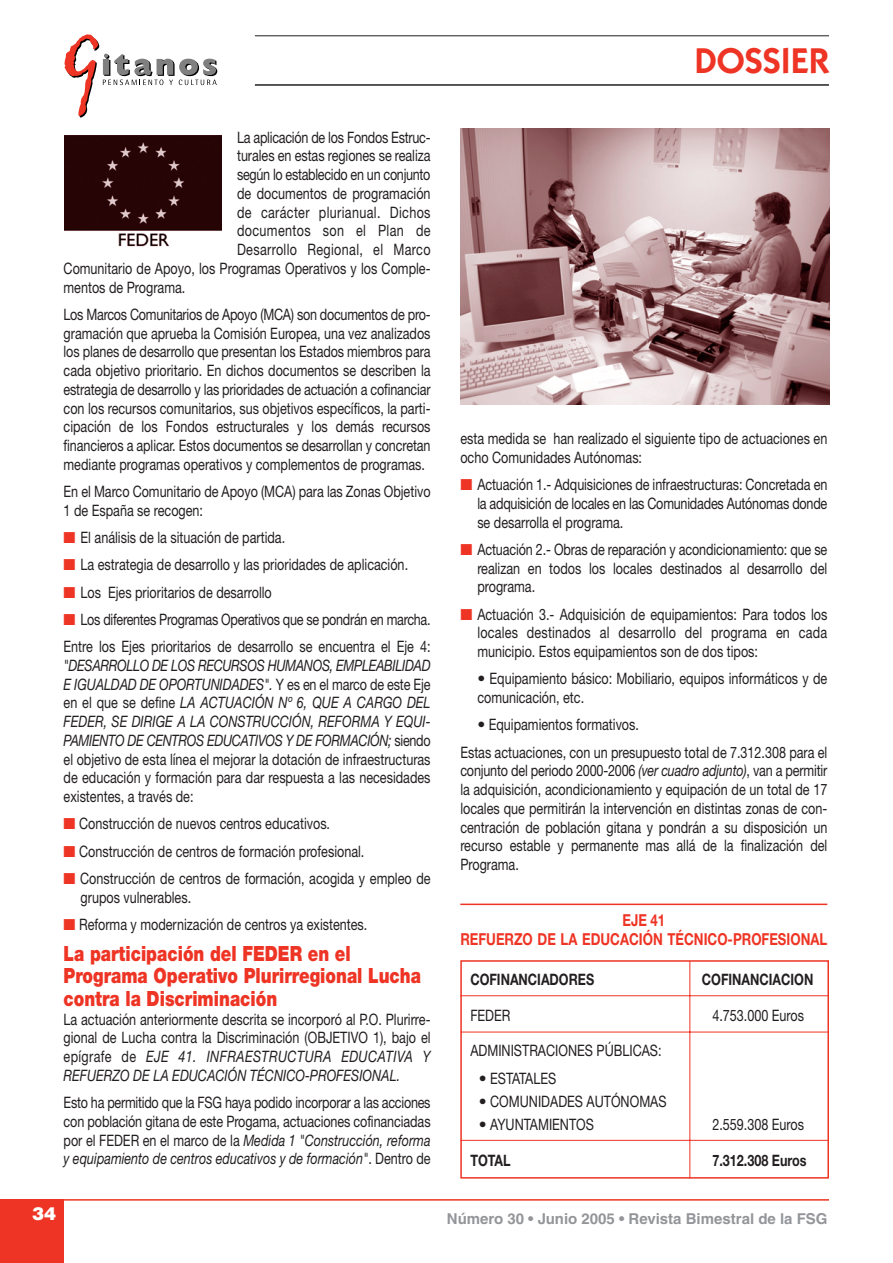
<style>
.page{position:relative;width:893px;height:1263px;background:#fff}
.page>*{position:absolute;margin:0;border:0;box-sizing:border-box;transform-origin:0 0}
.t1{font:600 36px "Itc Kabel";color:#ee3424}
.t2{font:900 21px/22.5px "Helvetica Neue";color:#ee3424;scale:.8 1}
.t3{font:900 18px "Helvetica";color:#fff}
.t4{font:700 16.5px/18.8px "Helvetica Neue";color:#ee3424;text-align:center;scale:.8 1}
.t5{font:15.75px/18.8px "Helvetica Neue";color:#231f20;text-align:justify;scale:.8 1}
.t6{font:italic 15.75px/18.8px "Helvetica Neue";letter-spacing:-.025em;color:#231f20;text-align:justify;scale:.8 1}
.t7{font:15.75px/18.8px "Helvetica Neue";color:#231f20}
.t8{font:15.75px/27.3px "Helvetica Neue";letter-spacing:-.025em;color:#231f20;scale:.8 1}
.t9{font:15.75px "Helvetica Neue";letter-spacing:.03em;color:#231f20;scale:.8 1}
.t10{font:700 15.75px "Helvetica Neue";color:#231f20;scale:.8 1}
.t11{font:15.75px "Helvetica Neue";letter-spacing:-.02em;color:#231f20;scale:.8 1}
.t12{font:700 15px "Helvetica";color:#939598}
.s1{color:#ee3424}
.s2{font-style:normal}
.s3{font-style:italic}
</style>
<div class="page">
<svg style="left:65px;top:34px;width:152px;height:84px"></svg>
<div style="left:0;top:1200px;width:64px;height:63px;background:#ee3424"></div>
<hr style="left:255px;top:84px;width:574px;height:2px;background:#231f20">
<hr style="left:255px;top:36px;width:574px;height:1px;background:#231f20">
<hr style="left:0;top:1199px;width:829px;height:1px;background:#ee3424">
<hr style="left:460px;top:903px;width:367px;height:2px;background:#ee3424">
<img style="left:460px;top:128px;width:369px;height:276px">
<img style="left:65px;top:135px;width:156px;height:112px">
<div style="left:460px;top:960px;width:369px;height:218px;border:2px solid #ee3424"></div>
<hr style="left:460px;top:995px;width:369px;height:1px;background:#ee3424">
<hr style="left:460px;top:1140px;width:369px;height:1px;background:#ee3424">
<hr style="left:460px;top:1032px;width:369px;height:1px;background:#ee3424">
<hr style="left:690px;top:961px;width:1px;height:217px;background:#ee3424">
<h1 class="t1" style="left:695px;top:48px;width:136px">DOSSIER</h1>
<p class="t11" style="left:237px;top:131px;width:243px">La aplicación de los Fondos Estruc-</p>
<p class="t5" style="left:237px;top:148px;width:243px">turales en estas regiones se realiza</p>
<p class="t8" style="left:237px;top:162px;width:243px">según lo establecido en un conjunto</p>
<p class="t5" style="left:237px;top:185px;width:243px">de documentos de programación</p>
<p class="t9" style="left:237px;top:206px;width:243px">de carácter plurianual. Dichos</p>
<p class="t9" style="left:237px;top:225px;width:243px">documentos son el Plan de</p>
<p class="t9" style="left:237px;top:244px;width:243px">Desarrollo Regional, el Marco</p>
<p class="t5" style="left:64px;top:260px;width:460px">Comunitario de Apoyo, los Programas Operativos y los Comple-</p>
<p class="t5" style="left:64px;top:279px;width:154px">mentos de Programa.</p>
<p class="t5" style="left:64px;top:306px;width:460px">Los Marcos Comunitarios de Apoyo (MCA) son documentos de pro&shy;gramación que aprueba la Comisión Europea, una vez analizados los planes de desarrollo que presentan los Estados miembros para cada objetivo prioritario. En dichos documentos se describen la estrategia de desarrollo y las prioridades de actuación a cofinanciar con los recursos comunitarios, sus objetivos específicos, la parti&shy;cipación de los Fondos estructurales y los demás recursos financieros a aplicar. Estos documentos se desarrollan y concretan mediante programas operativos y complementos de programas.</p>
<p class="t5" style="left:64px;top:484px;width:460px">En el Marco Comunitario de Apoyo (MCA) para las Zonas Objetivo<br>1 de España se recogen:</p>
<p class="t5" style="left:64px;top:530px;width:279px"><span class="s1">■</span> El análisis de la situación de partida.</p>
<p class="t5" style="left:64px;top:557px;width:432px"><span class="s1">■</span> La estrategia de desarrollo y las prioridades de aplicación.</p>
<p class="t5" style="left:64px;top:584px;width:262px"><span class="s1">■</span> Los Ejes prioritarios de desarrollo</p>
<p class="t8" style="left:64px;top:607px;width:460px"><span class="s1">■</span> Los diferentes Programas Operativos que se pondrán en marcha.<br>Entre los Ejes prioritarios de desarrollo se encuentra el Eje 4:</p>
<p class="t6" style="left:64px;top:657px;width:460px">"DESARROLLO DE LOS RECURSOS HUMANOS, EMPLEABILIDAD E IGUALDAD DE OPORTUNIDADES". <span class="s2">Y es en el marco de este Eje en el que se define</span> LA ACTUACIÓN Nº 6, QUE A CARGO DEL FEDER, SE DIRIGE A LA CONSTRUCCIÓN, REFORMA Y EQUI-PAMIENTO DE CENTROS EDUCATIVOS Y DE FORMACIÓN; <span class="s2">siendo el objetivo de esta línea el mejorar la dotación de infraestructuras de educación y formación para dar respuesta a las necesidades existentes, a través de:</span></p>
<p class="t5" style="left:64px;top:816px;width:335px"><span class="s1">■</span> Construcción de nuevos centros educativos.</p>
<p class="t5" style="left:64px;top:843px;width:378px"><span class="s1">■</span> Construcción de centros de formación profesional.</p>
<p class="t5" style="left:81px;top:870px;width:439px;text-indent:-17px"><span class="s1">■</span> Construcción de centros de formación, acogida y empleo de grupos vulnerables.</p>
<p class="t5" style="left:64px;top:916px;width:381px"><span class="s1">■</span> Reforma y modernización de centros ya existentes.</p>
<h2 class="t2" style="left:64px;top:944px;width:448px">La participación del FEDER en el<br>Programa Operativo Plurirregional Lucha contra la Discriminación</h2>
<p class="t5" style="left:64px;top:1011px;width:460px">La actuación anteriormente descrita se incorporó al P.O. Plurirre&shy;gional de Lucha contra la Discriminación (OBJETIVO 1), bajo el epígrafe de <span class="s3">EJE 41. INFRAESTRUCTURA EDUCATIVA Y REFUERZO DE LA EDUCACIÓN TÉCNICO-PROFESIONAL.</span></p>
<p class="t5" style="left:64px;top:1095px;width:460px">Esto ha permitido que la FSG haya podido incorporar a las acciones con población gitana de este Progama, actuaciones cofinanciadas por el FEDER en el marco de la <span class="s3">Medida 1 "Construcción, reforma y equipamiento de centros educativos y de formación"</span>. Dentro de</p>
<p class="t3" style="left:32px;top:1207px;width:26px">34</p>
<p class="t5" style="left:460px;top:431px;width:460px">esta medida se han realizado el siguiente tipo de actuaciones en ocho Comunidades Autónomas:</p>
<p class="t5" style="left:477px;top:477px;width:439px;text-indent:-17px"><span class="s1">■</span> Actuación 1.- Adquisiciones de infraestructuras: Concretada en la adquisición de locales en las Comunidades Autónomas donde se desarrolla el programa.</p>
<p class="t5" style="left:477px;top:541px;width:439px;text-indent:-17px"><span class="s1">■</span> Actuación 2.- Obras de reparación y acondicionamiento: que se realizan en todos los locales destinados al desarrollo del programa.</p>
<p class="t5" style="left:477px;top:606px;width:439px;text-indent:-17px"><span class="s1">■</span> Actuación 3.- Adquisición de equipamientos: Para todos los locales destinados al desarrollo del programa en cada municipio. Estos equipamientos son de dos tipos:</p>
<p class="t7" style="left:477px;top:671px;width:351px">• Equipamiento básico: Mobiliario, equipos informáticos y de comunicación, etc.</p>
<p class="t7" style="left:460px;top:713px;width:369px;line-height:27.3px;text-indent:17px">• Equipamientos formativos.<br>Estas actuaciones, con un presupuesto total de 7.312.308 para el</p>
<p class="t5" style="left:460px;top:763px;width:460px">conjunto del periodo 2000-2006 <span class="s3">(ver cuadro adjunto)</span>, van a permitir la adquisición, acondicionamiento y equipación de un total de 17 locales que permitirán la intervención en distintas zonas de con&shy;centración de población gitana y pondrán a su disposición un recurso estable y permanente mas allá de la finalización del Programa.</p>
<p class="t4" style="left:460px;top:912px;width:460px">EJE 41<br>REFUERZO DE LA EDUCACIÓN TÉCNICO-PROFESIONAL</p>
<p class="t10" style="left:470px;top:974px;width:156px">COFINANCIADORES</p>
<p class="t10" style="left:702px;top:974px;width:141px">COFINANCIACION</p>
<p class="t5" style="left:470px;top:1007px;width:52px">FEDER</p>
<p class="t5" style="left:712px;top:1007px;width:116px">4.753.000 Euros</p>
<p class="t5" style="left:470px;top:1043px;width:241px">ADMINISTRACIONES PÚBLICAS:</p>
<p class="t7" style="left:479px;top:1070px;width:79px">• ESTATALES</p>
<p class="t7" style="left:479px;top:1093px;width:189px">• COMUNIDADES AUTÓNOMAS</p>
<p class="t7" style="left:479px;top:1116px;width:117px">• AYUNTAMIENTOS</p>
<p class="t5" style="left:712px;top:1116px;width:116px">2.559.308 Euros</p>
<p class="t10" style="left:470px;top:1154px;width:52px">TOTAL</p>
<p class="t10" style="left:712px;top:1154px;width:119px">7.312.308 Euros</p>
<p class="t12" style="left:447px;top:1213px;width:382px">Número 30 • Junio 2005 • Revista Bimestral de la FSG</p>
</div>
